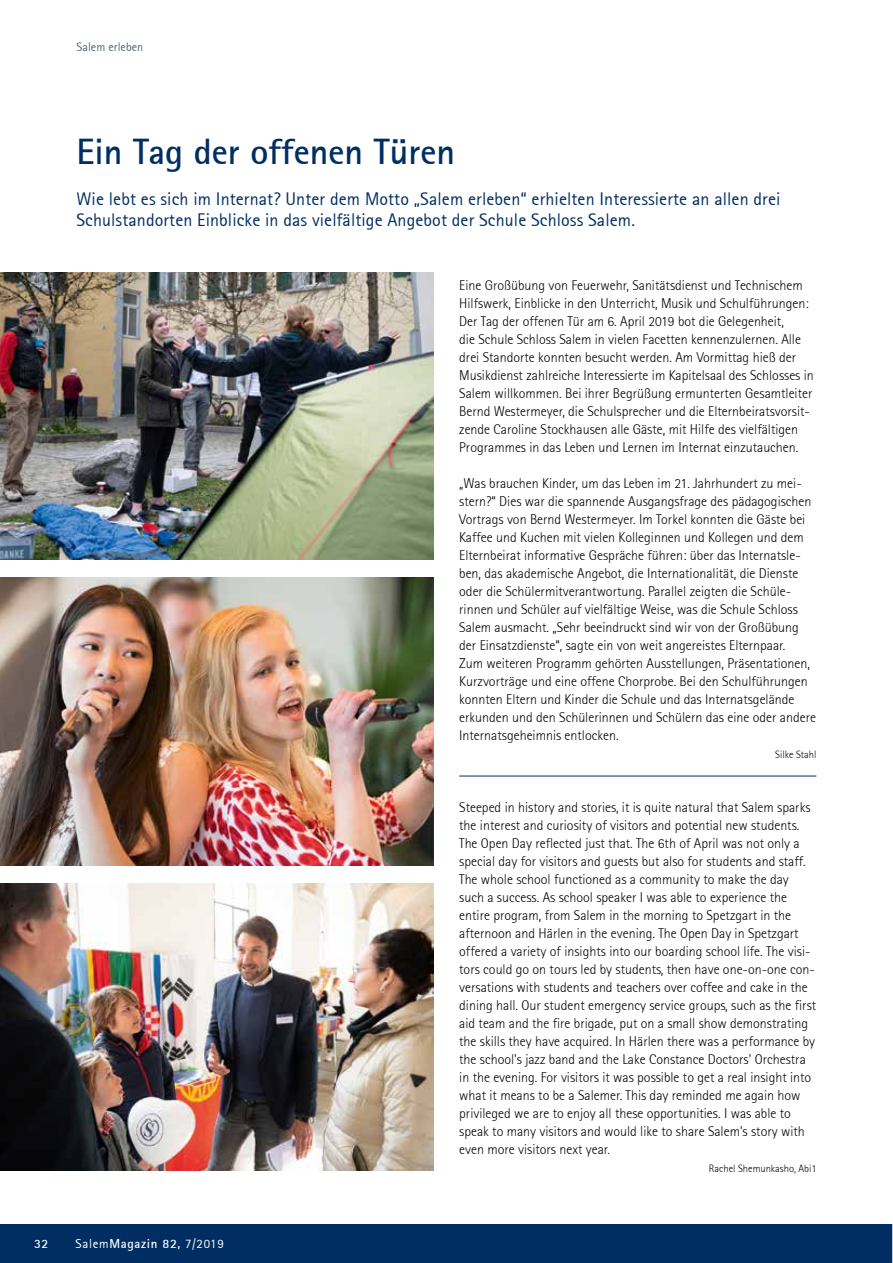
<style>
.page{position:relative;width:893px;height:1263px;background:#fff}
.page>*{position:absolute;margin:0;border:0;box-sizing:border-box;transform-origin:0 0}
.t1{font:700 36px "Rotis Sans Serif";color:#002e63}
.t2{font:18px/21px "Rotis Sans Serif";letter-spacing:.005em;color:#002e63}
.t3{font:300 13.95px/18px "Rotis Sans Serif";color:#000}
.t4{font:12.9px "Rotis Sans Serif";letter-spacing:.05em;color:#fff}
.t5{font:700 12.75px "Rotis Sans Serif";color:#fff}
.t6{font:12.15px "Rotis Sans Serif";color:#4d6a77}
.t7{font:300 10.5px "Rotis Sans Serif";color:#000}
.s1{font-weight:700}
</style>
<div class="page">
<div style="left:0;top:1225px;width:893px;height:38px;background:#002e63"></div>
<hr style="left:459px;top:776px;width:357px;height:1px;background:#002e63">
<img style="left:0;top:273px;width:434px;height:287px">
<img style="left:0;top:578px;width:434px;height:288px">
<img style="left:0;top:884px;width:434px;height:286px">
<svg style="left:892px;top:1224px;width:1px;height:39px"></svg>
<p class="t6" style="left:77px;top:40px;width:68px">Salem erleben</p>
<h1 class="t1" style="left:77px;top:129px;width:380px">Ein Tag der offenen Türen</h1>
<p class="t2" style="left:77px;top:188px;width:705px">Wie lebt es sich im Internat? Unter dem Motto „Salem erleben“ erhielten Interessierte an allen drei<br>Schulstandorten Einblicke in das vielfältige Angebot der Schule Schloss Salem.</p>
<p class="t3" style="left:459px;top:276px;width:356px">Eine Großübung von Feuerwehr, Sanitätsdienst und Technischem Hilfswerk, Einblicke in den Unterricht, Musik und Schulführungen:<br>Der Tag der offenen Tür am 6. April 2019 bot die Gelegenheit,<br>die Schule Schloss Salem in vielen Facetten kennenzulernen. Alle drei Standorte konnten besucht werden. Am Vormittag hieß der Musikdienst zahlreiche Interessierte im Kapitelsaal des Schlosses in Salem willkommen. Bei ihrer Begrüßung ermunterten Gesamtleiter Bernd Westermeyer, die Schulsprecher und die Elternbeiratsvorsit&shy;zende Caroline Stockhausen alle Gäste, mit Hilfe des vielfältigen Programmes in das Leben und Lernen im Internat einzutauchen.</p>
<p class="t3" style="left:459px;top:474px;width:358px">„Was brauchen Kinder, um das Leben im 21. Jahrhundert zu mei&shy;stern?“ Dies war die spannende Ausgangsfrage des pädagogischen Vortrags von Bernd Westermeyer. Im Torkel konnten die Gäste bei Kaffee und Kuchen mit vielen Kolleginnen und Kollegen und dem Elternbeirat informative Gespräche führen: über das Internatsle&shy;ben, das akademische Angebot, die Internationalität, die Dienste oder die Schülermitverantwortung. Parallel zeigten die Schüle&shy;rinnen und Schüler auf vielfältige Weise, was die Schule Schloss Salem ausmacht. „Sehr beeindruckt sind wir von der Großübung der Einsatzdienste“, sagte ein von weit angereistes Elternpaar.<br>Zum weiteren Programm gehörten Ausstellungen, Präsentationen, Kurzvorträge und eine offene Chorprobe. Bei den Schulführungen konnten Eltern und Kinder die Schule und das Internatsgelände erkunden und den Schülerinnen und Schülern das eine oder andere Internatsgeheimnis entlocken.</p>
<p class="t7" style="left:775px;top:748px;width:43px">Silke Stahl</p>
<p class="t5" style="left:34px;top:1236px;width:16px">32</p>
<p class="t4" style="left:76px;top:1236px;width:150px">Salem<span class="s1">Magazin 82,</span> 7/2019</p>
<p class="t3" style="left:459px;top:798px;width:358px">Steeped in history and stories, it is quite natural that Salem sparks the interest and curiosity of visitors and potential new students.<br>The Open Day reflected just that. The 6th of April was not only a special day for visitors and guests but also for students and staff.<br>The whole school functioned as a community to make the day such a success. As school speaker I was able to experience the entire program, from Salem in the morning to Spetzgart in the afternoon and Härlen in the evening. The Open Day in Spetzgart offered a variety of insights into our boarding school life. The visi&shy;tors could go on tours led by students, then have one-on-one con&shy;versations with students and teachers over coffee and cake in the dining hall. Our student emergency service groups, such as the first aid team and the fire brigade, put on a small show demonstrating the skills they have acquired. In Härlen there was a performance by the school's jazz band and the Lake Constance Doctors' Orchestra in the evening. For visitors it was possible to get a real insight into what it means to be a Salemer. This day reminded me again how privileged we are to enjoy all these opportunities. I was able to speak to many visitors and would like to share Salem's story with even more visitors next year.</p>
<p class="t7" style="left:709px;top:1162px;width:109px">Rachel Shemunkasho, Abi1</p>
</div>
